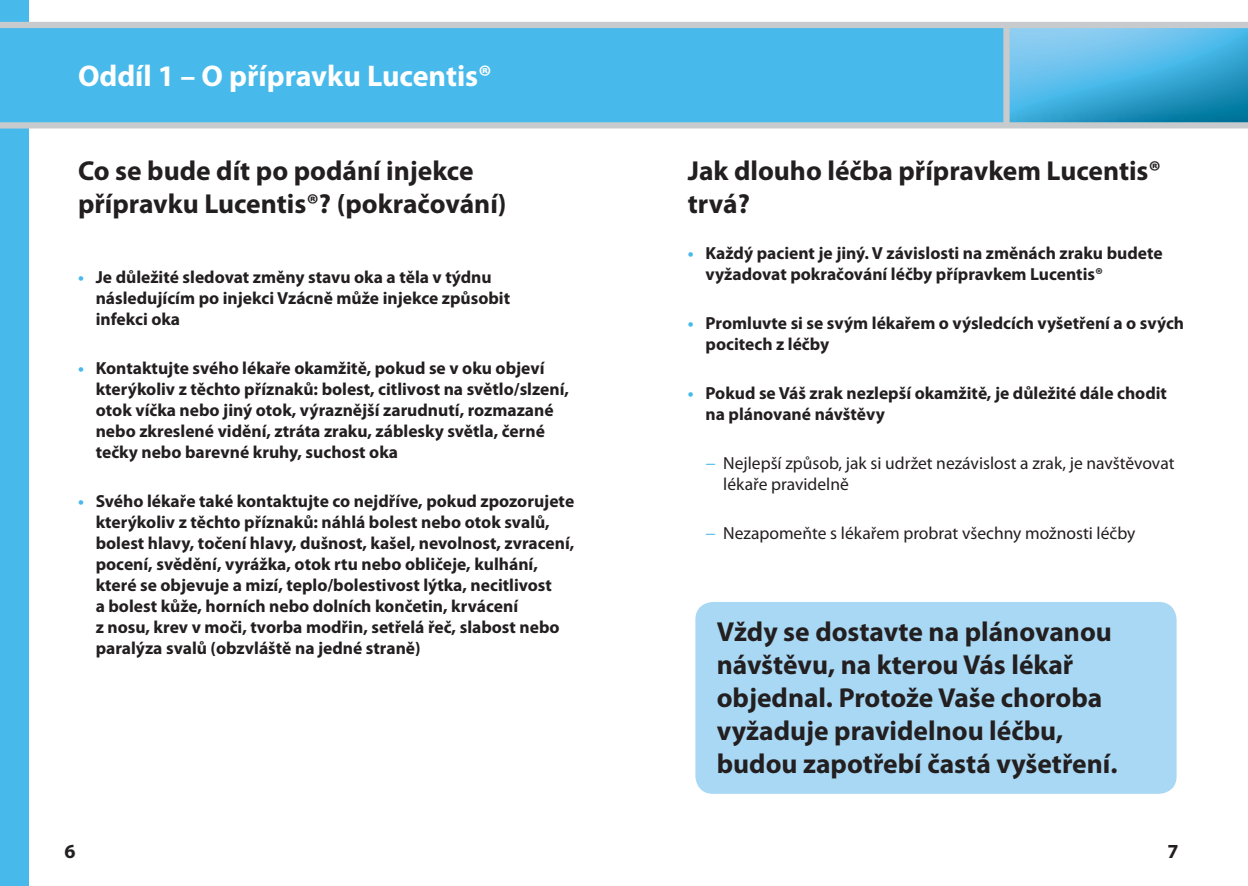
<style>
.page{position:relative;width:1248px;height:886px;background:#fff}
.page>*{position:absolute;margin:0;border:0;box-sizing:border-box;transform-origin:0 0}
.t1{font:700 30px "Myriad Pro";color:#fff}
.t2{font:700 27.5px/33px "Myriad Pro";color:#231f20}
.t3{font:700 20px "Myriad Pro";color:#231f20}
.t4{font:700 17.5px/21px "Myriad Pro";color:#231f20}
.t5{font:17.5px/21px "Myriad Pro";color:#231f20}
.s1{color:#47baeb}
</style>
<div class="page">
<img style="left:1009px;top:28px;width:238px;height:94px">
<div style="left:0;top:25px;width:1004px;height:100px;background:#47baeb"></div>
<div style="left:0;top:0;width:28px;height:886px;background:#47baeb"></div>
<div style="left:0;top:22px;width:1247px;height:6px;background:#c8cbce"></div>
<div style="left:0;top:122px;width:1247px;height:6px;background:#c8cbce"></div>
<div style="left:1003px;top:24px;width:6px;height:104px;background:#c8cbce"></div>
<div style="left:695px;top:602px;width:481px;height:192px;background:#a9d8f4;border-radius:18px"></div>
<h1 class="t1" style="left:78px;top:65px;width:415px">Oddíl 1 – O přípravku Lucentis®</h1>
<h2 class="t2" style="left:78px;top:157px;width:430px">Co se bude dít po podání injekce přípravku Lucentis®? (pokračování)</h2>
<p class="t4" style="left:96px;top:268px;width:416px;text-indent:-18px"><span class="s1">•</span> Je důležité sledovat změny stavu oka a těla v týdnu následujícím po injekci Vzácně může injekce způsobit infekci oka</p>
<p class="t4" style="left:96px;top:360px;width:475px;text-indent:-18px"><span class="s1">•</span> Kontaktujte svého lékaře okamžitě, pokud se v oku objeví kterýkoliv z těchto příznaků: bolest, citlivost na světlo/slzení, otok víčka nebo jiný otok, výraznější zarudnutí, rozmazané nebo zkreslené vidění, ztráta zraku, záblesky světla, černé tečky nebo barevné kruhy, suchost oka</p>
<p class="t4" style="left:96px;top:493px;width:480px;text-indent:-18px"><span class="s1">•</span> Svého lékaře také kontaktujte co nejdříve, pokud zpozorujete kterýkoliv z těchto příznaků: náhlá bolest nebo otok svalů, bolest hlavy, točení hlavy, dušnost, kašel, nevolnost, zvracení, pocení, svědění, vyrážka, otok rtu nebo obličeje, kulhání, které se objevuje a mizí, teplo/bolestivost lýtka, necitlivost<br>a bolest kůže, horních nebo dolních končetin, krvácení<br>z nosu, krev v moči, tvorba modřin, setřelá řeč, slabost nebo paralýza svalů (obzvláště na jedné straně)</p>
<h2 class="t2" style="left:687px;top:157px;width:475px">Jak dlouho léčba přípravkem Lucentis® trvá?</h2>
<p class="t4" style="left:705px;top:244px;width:458px;text-indent:-18px"><span class="s1">•</span> Každý pacient je jiný. V závislosti na změnách zraku budete vyžadovat pokračování léčby přípravkem Lucentis®</p>
<p class="t4" style="left:705px;top:314px;width:480px;text-indent:-18px"><span class="s1">•</span> Promluvte si se svým lékařem o výsledcích vyšetření a o svých pocitech z léčby</p>
<p class="t4" style="left:705px;top:384px;width:463px;text-indent:-18px"><span class="s1">•</span> Pokud se Váš zrak nezlepší okamžitě, je důležité dále chodit na plánované návštěvy</p>
<p class="t5" style="left:723px;top:454px;width:453px;text-indent:-18px"><span class="s1">−</span> Nejlepší způsob, jak si udržet nezávislost a zrak, je navštěvovat lékaře pravidelně</p>
<p class="t5" style="left:705px;top:524px;width:431px"><span class="s1">−</span> Nezapomeňte s lékařem probrat všechny možnosti léčby</p>
<h2 class="t2" style="left:716px;top:618px;width:402px">Vždy se dostavte na plánovanou návštěvu, na kterou Vás lékař objednal. Protože Vaše choroba vyžaduje pravidelnou léčbu, budou zapotřebí častá vyšetření.</h2>
<p class="t3" style="left:65px;top:844px;width:13px">6</p>
<p class="t3" style="left:1167px;top:844px;width:13px">7</p>
</div>
